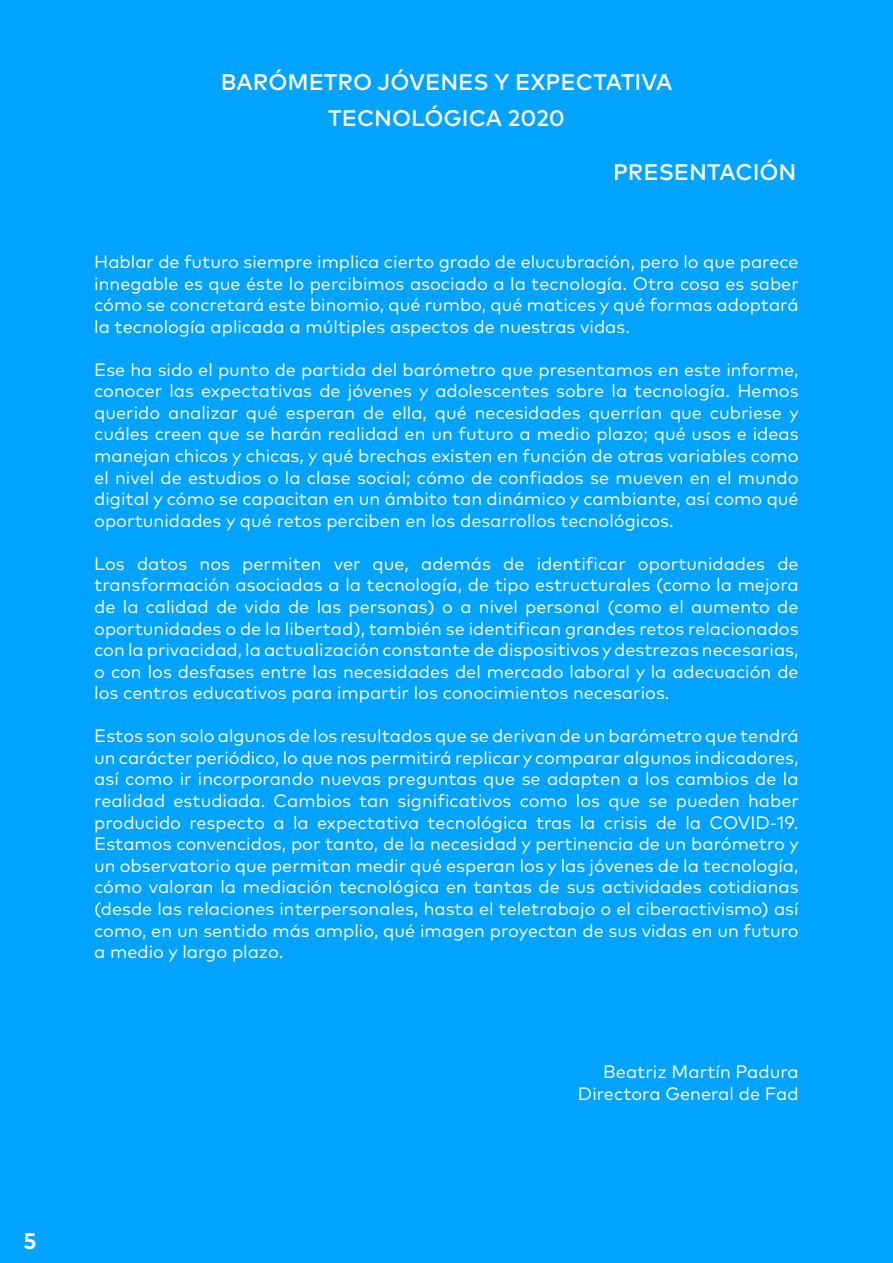
<style>
.page{position:relative;width:893px;height:1263px;background:#00a3ff}
.page>*{position:absolute;margin:0;border:0;box-sizing:border-box;transform-origin:0 0}
.t1{font:500 22.5px/36px "Mark Pro";color:#fff;text-align:center}
.t2{font:700 22.5px "Mark Pro";color:#fff}
.t3{font:18px/21.6px "Mark Pro";color:#fff;text-align:justify}
</style>
<div class="page">
<p class="t2" style="left:23px;top:1224px;width:15px">5</p>
<p class="t1" style="left:221px;top:62px;width:453px">BARÓMETRO JÓVENES Y EXPECTATIVA<br>TECNOLÓGICA 2020</p>
<p class="t1" style="left:613px;top:152px;width:185px">PRESENTACIÓN</p>
<p class="t3" style="left:94px;top:249px;width:706px">Hablar de futuro siempre implica cierto grado de elucubración, pero lo que parece innegable es que éste lo percibimos asociado a la tecnología. Otra cosa es saber cómo se concretará este binomio, qué rumbo, qué matices y qué formas adoptará la tecnología aplicada a múltiples aspectos de nuestras vidas.</p>
<p class="t3" style="left:94px;top:357px;width:706px">Ese ha sido el punto de partida del barómetro que presentamos en este informe, conocer las expectativas de jóvenes y adolescentes sobre la tecnología. Hemos querido analizar qué esperan de ella, qué necesidades querrían que cubriese y cuáles creen que se harán realidad en un futuro a medio plazo; qué usos e ideas manejan chicos y chicas, y qué brechas existen en función de otras variables como el nivel de estudios o la clase social; cómo de confiados se mueven en el mundo digital y cómo se capacitan en un ámbito tan dinámico y cambiante, así como qué oportunidades y qué retos perciben en los desarrollos tecnológicos.</p>
<p class="t3" style="left:94px;top:551px;width:706px">Los datos nos permiten ver que, además de identificar oportunidades de transformación asociadas a la tecnología, de tipo estructurales (como la mejora de la calidad de vida de las personas) o a nivel personal (como el aumento de oportunidades o de la libertad), también se identifican grandes retos relacionados con la privacidad, la actualización constante de dispositivos y destrezas necesarias, o con los desfases entre las necesidades del mercado laboral y la adecuación de los centros educativos para impartir los conocimientos necesarios.</p>
<p class="t3" style="left:94px;top:724px;width:706px">Estos son solo algunos de los resultados que se derivan de un barómetro que tendrá un carácter periódico, lo que nos permitirá replicar y comparar algunos indicadores, así como ir incorporando nuevas preguntas que se adapten a los cambios de la realidad estudiada. Cambios tan significativos como los que se pueden haber producido respecto a la expectativa tecnológica tras la crisis de la COVID-19.<br>Estamos convencidos, por tanto, de la necesidad y pertinencia de un barómetro y un observatorio que permitan medir qué esperan los y las jóvenes de la tecnología, cómo valoran la mediación tecnológica en tantas de sus actividades cotidianas (desde las relaciones interpersonales, hasta el teletrabajo o el ciberactivismo) así como, en un sentido más amplio, qué imagen proyectan de sus vidas en un futuro a medio y largo plazo.</p>
<p class="t3" style="left:578px;top:1059px;width:222px;text-align:right">Beatriz Martín Padura<br>Directora General de Fad</p>
</div>
